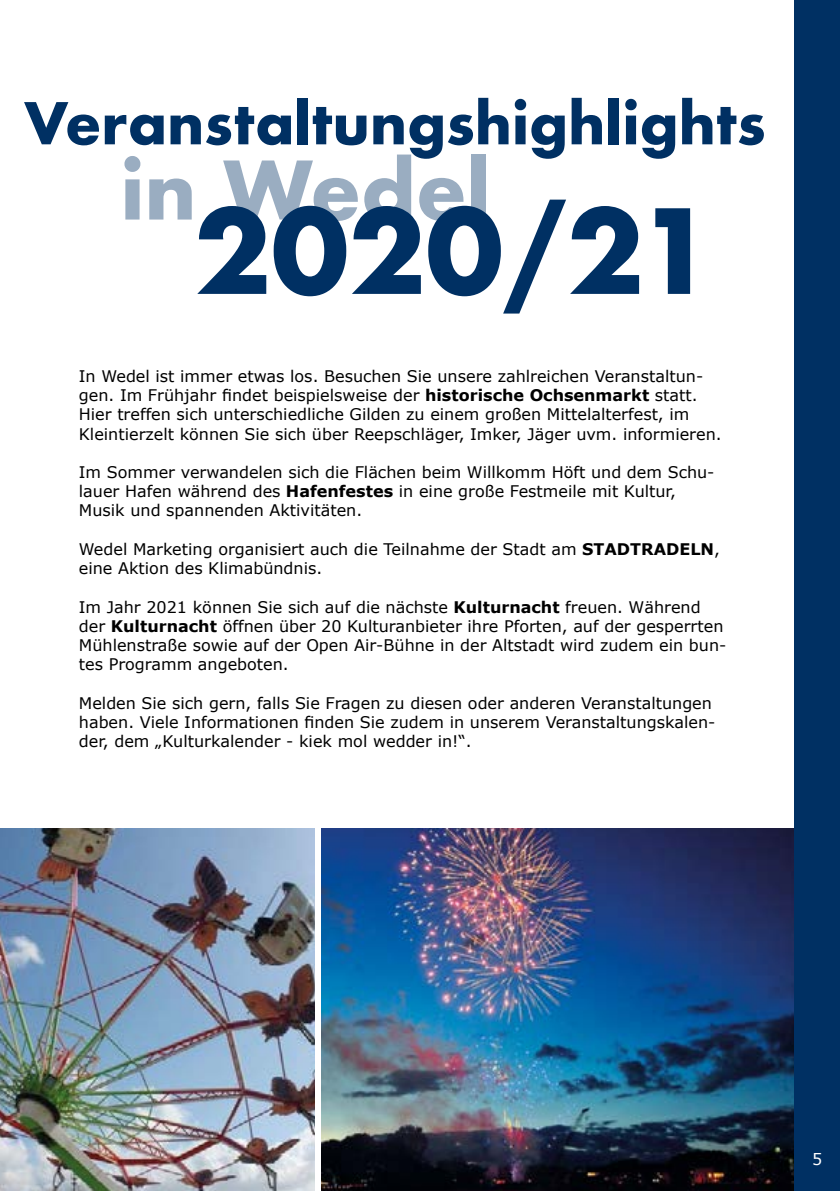
<style>
.page{position:relative;width:840px;height:1191px;background:#fff}
.page>*{position:absolute;margin:0;border:0;box-sizing:border-box;transform-origin:0 0}
.t1{font:700 113.6px "Futura";color:#003063}
.t2{font:700 78.4px "Futura";color:#003063}
.t3{font:700 56px "Futura";color:#003063}
.t4{font:16px/19.2px "Verdana";color:#000}
.t5{font:16px "Verdana";color:#fff}
.s1{font-weight:700}
</style>
<div class="page">
<img style="left:0;top:828px;width:794px;height:363px">
<div style="left:794px;top:0;width:45px;height:1191px;background:#003063"></div>
<div style="left:315px;top:818px;width:6px;height:373px;background:#fff"></div>
<h3 class="t3" style="left:24px;top:83px;width:742px">Veranstaltungshighlights</h3>
<h2 class="t2" style="left:120px;top:133px;width:371px">in Wedel</h2>
<h1 class="t1" style="left:194px;top:169px;width:522px">2020/21</h1>
<p class="t4" style="left:79px;top:367px;width:644px">In Wedel ist immer etwas los. Besuchen Sie unsere zahlreichen Veranstaltun&shy;gen. Im Frühjahr findet beispielsweise der <span class="s1">historische Ochsenmarkt</span> statt.<br>Hier treffen sich unterschiedliche Gilden zu einem großen Mittelalterfest, im Kleintierzelt können Sie sich über Reepschläger, Imker, Jäger uvm. informieren.</p>
<p class="t4" style="left:79px;top:463px;width:636px">Im Sommer verwandelen sich die Flächen beim Willkomm Höft und dem Schu&shy;lauer Hafen während des <span class="s1">Hafenfestes</span> in eine große Festmeile mit Kultur,<br>Musik und spannenden Aktivitäten.</p>
<p class="t4" style="left:79px;top:539px;width:642px">Wedel Marketing organisiert auch die Teilnahme der Stadt am <span class="s1">STADTRADELN</span>, eine Aktion des Klimabündnis.</p>
<p class="t4" style="left:79px;top:597px;width:648px">Im Jahr 2021 können Sie sich auf die nächste <span class="s1">Kulturnacht</span> freuen. Während der <span class="s1">Kulturnacht</span> öffnen über 20 Kulturanbieter ihre Pforten, auf der gesperrten Mühlenstraße sowie auf der Open Air-Bühne in der Altstadt wird zudem ein bun&shy;tes Programm angeboten.</p>
<p class="t4" style="left:79px;top:693px;width:637px">Melden Sie sich gern, falls Sie Fragen zu diesen oder anderen Veranstaltungen haben. Viele Informationen finden Sie zudem in unserem Veranstaltungskalen&shy;der, dem „Kulturkalender - kiek mol wedder in!“.</p>
<p class="t5" style="left:811px;top:1149px;width:12px">5</p>
</div>
